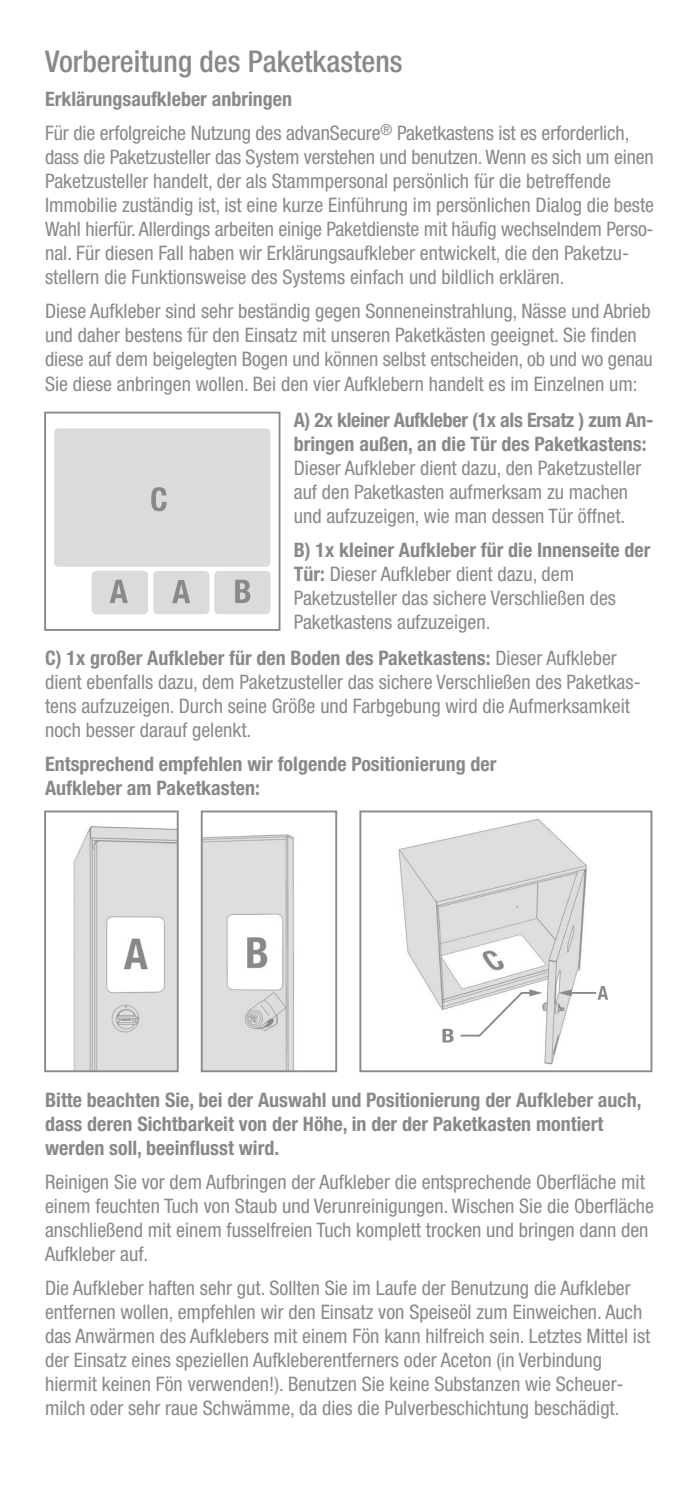
<style>
.page{position:relative;width:695px;height:1489px;background:#fff}
.page>*{position:absolute;margin:0;border:0;box-sizing:border-box;transform-origin:0 0}
.t1{font:500 condensed 30px "Helvetica Neue";color:#89898c}
.t2{font:condensed 20px/24px "Helvetica Neue";color:#89898c}
.t3{font:700 condensed 20px/24px "Helvetica Neue";color:#89898c}
.s1{font-weight:700}
</style>
<div class="page">
<img style="left:204px;top:834px;width:90px;height:235px">
<img style="left:73px;top:826px;width:103px;height:243px">
<img style="left:398px;top:819px;width:210px;height:246px">
<div style="left:201px;top:810px;width:136px;height:262px;border:2px solid #89898c"></div>
<div style="left:44px;top:810px;width:135px;height:262px;border:2px solid #89898c"></div>
<div style="left:359px;top:810px;width:293px;height:262px;border:2px solid #89898c"></div>
<hr style="left:569px;top:991px;width:27px;height:2px;background:#89898c">
<svg style="left:558px;top:989px;width:13px;height:7px"></svg>
<div style="left:44px;top:411px;width:236px;height:220px;border:2px solid #89898c"></div>
<svg style="left:597px;top:986px;width:11px;height:13px"></svg>
<svg style="left:442px;top:989px;width:100px;height:53px"></svg>
<div style="left:54px;top:428px;width:216px;height:139px;background:#dbdbdc;border-radius:4px"></div>
<svg style="left:92px;top:571px;width:56px;height:43px;background:#d3d3d4"></svg>
<svg style="left:214px;top:571px;width:56px;height:43px;background:#d2d2d3"></svg>
<svg style="left:153px;top:571px;width:56px;height:43px;background:#d3d3d4"></svg>
<h1 class="t1" style="left:45px;top:44px;width:359px">Vorbereitung des Paketkastens</h1>
<p class="t2" style="left:45px;top:82px;width:586px;line-height:34px"><span class="s1">Erklärungsaufkleber anbringen<br></span>Für die erfolgreiche Nutzung des advanSecure<sup>®</sup> Paketkastens ist es erforderlich,</p>
<p class="t2" style="left:45px;top:145px;width:610px">dass die Paketzusteller das System verstehen und benutzen. Wenn es sich um einen Paketzusteller handelt, der als Stammpersonal persönlich für die betreffende Immobilie zuständig ist, ist eine kurze Einführung im persönlichen Dialog die beste Wahl hierfür. Allerdings arbeiten einige Paketdienste mit häufig wechselndem Perso&shy;nal. Für diesen Fall haben wir Erklärungsaufkleber entwickelt, die den Paketzu&shy;stellern die Funktionsweise des Systems einfach und bildlich erklären.</p>
<p class="t2" style="left:45px;top:299px;width:609px">Diese Aufkleber sind sehr beständig gegen Sonneneinstrahlung, Nässe und Abrieb und daher bestens für den Einsatz mit unseren Paketkästen geeignet. Sie finden diese auf dem beigelegten Bogen und können selbst entscheiden, ob und wo genau Sie diese anbringen wollen. Bei den vier Aufklebern handelt es im Einzelnen um:</p>
<p class="t3" style="left:294px;top:407px;width:361px">A) 2x kleiner Aufkleber (1x als Ersatz ) zum An&shy;bringen außen, an die Tür des Paketkastens:</p>
<p class="t2" style="left:294px;top:455px;width:349px">Dieser Aufkleber dient dazu, den Paketzusteller auf den Paketkasten aufmerksam zu machen und aufzuzeigen, wie man dessen Tür öffnet.</p>
<p class="t2" style="left:294px;top:537px;width:358px"><span class="s1">B) 1x kleiner Aufkleber für die Innenseite der Tür:</span> Dieser Aufkleber dient dazu, dem Paketzusteller das sichere Verschließen des Paketkastens aufzuzeigen.</p>
<p class="t2" style="left:45px;top:645px;width:597px"><span class="s1">C) 1x großer Aufkleber für den Boden des Paketkastens:</span> Dieser Aufkleber dient ebenfalls dazu, dem Paketzusteller das sichere Verschließen des Paketkas&shy;tens aufzuzeigen. Durch seine Größe und Farbgebung wird die Aufmerksamkeit noch besser darauf gelenkt.</p>
<p class="t3" style="left:45px;top:751px;width:453px">Entsprechend empfehlen wir folgende Positionierung der<br>Aufkleber am Paketkasten:</p>
<p class="t3" style="left:45px;top:1087px;width:598px">Bitte beachten Sie, bei der Auswahl und Positionierung der Aufkleber auch, dass deren Sichtbarkeit von der Höhe, in der der Paketkasten montiert werden soll, beeinflusst wird.</p>
<p class="t2" style="left:45px;top:1169px;width:610px">Reinigen Sie vor dem Aufbringen der Aufkleber die entsprechende Oberfläche mit einem feuchten Tuch von Staub und Verunreinigungen. Wischen Sie die Oberfläche anschließend mit einem fusselfreien Tuch komplett trocken und bringen dann den Aufkleber auf.</p>
<p class="t2" style="left:45px;top:1275px;width:606px">Die Aufkleber haften sehr gut. Sollten Sie im Laufe der Benutzung die Aufkleber entfernen wollen, empfehlen wir den Einsatz von Speiseöl zum Einweichen. Auch das Anwärmen des Aufklebers mit einem Fön kann hilfreich sein. Letztes Mittel ist der Einsatz eines speziellen Aufkleberentferners oder Aceton (in Verbindung hiermit keinen Fön verwenden!). Benutzen Sie keine Substanzen wie Scheuer&shy;milch oder sehr raue Schwämme, da dies die Pulverbeschichtung beschädigt.</p>
</div>
